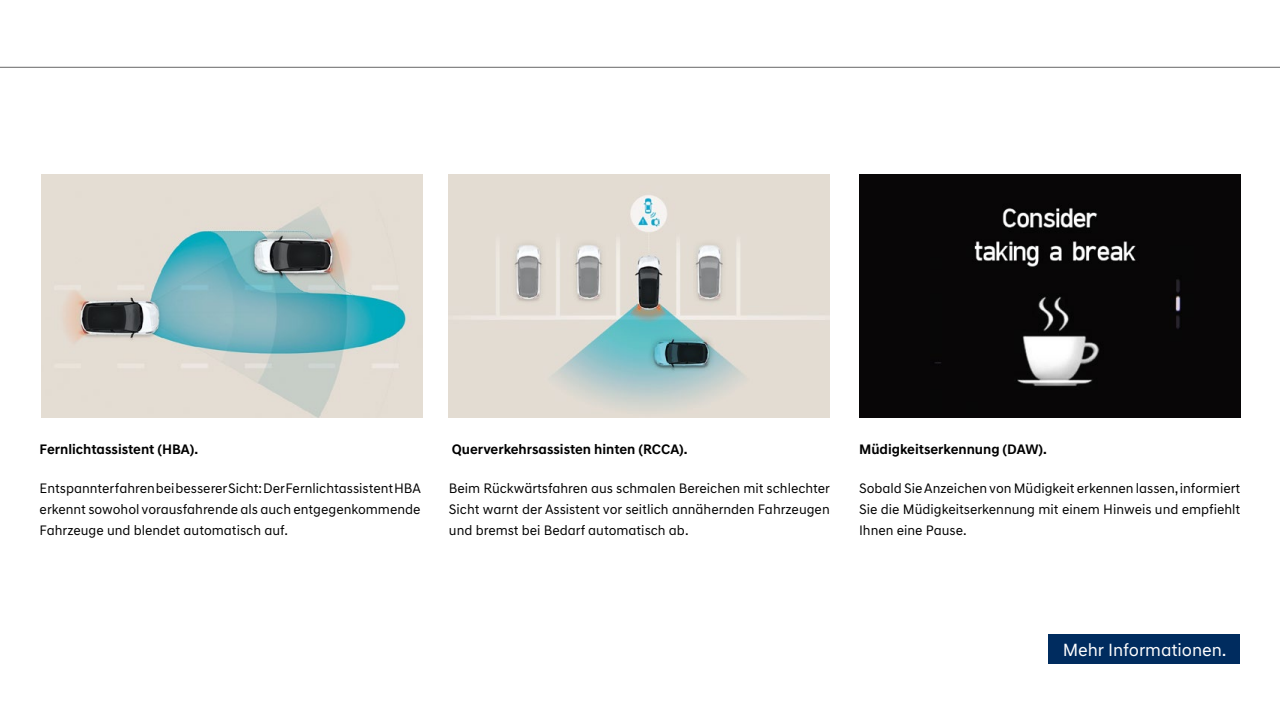
<style>
.page{position:relative;width:1280px;height:720px;background:#fff}
.page>*{position:absolute;margin:0;border:0;box-sizing:border-box;transform-origin:0 0}
.t1{font:18px "Hyundai Sans Text";letter-spacing:-.005em;color:#fff}
.t2{font:14px/21px "Hyundai Sans Text";color:#000;text-align:justify}
.t3{font:700 14px "Hyundai Sans Text";color:#000}
</style>
<div class="page">
<img style="left:859px;top:175px;width:381px;height:243px">
<img style="left:449px;top:175px;width:381px;height:243px">
<img style="left:41px;top:175px;width:381px;height:243px">
<div style="left:1048px;top:634px;width:192px;height:30px;background:#002c5f"></div>
<hr style="left:0;top:67px;width:1280px;height:1px;background:#676767">
<p class="t3" style="left:40px;top:440px;width:160px">Fernlichtassistent (HBA).</p>
<p class="t2" style="left:40px;top:477px;width:383px">Entspannter fahren bei besserer Sicht: Der Fernlichtassistent HBA erkennt sowohol vorausfahrende als auch entgegenkommende Fahrzeuge und blendet automatisch auf.</p>
<p class="t3" style="left:452px;top:440px;width:237px">Querverkehrsassisten hinten (RCCA).</p>
<p class="t2" style="left:449px;top:477px;width:383px">Beim Rückwärtsfahren aus schmalen Bereichen mit schlechter Sicht warnt der Assistent vor seitlich annähernden Fahrzeugen und bremst bei Bedarf automatisch ab.</p>
<p class="t3" style="left:859px;top:440px;width:189px">Müdigkeitserkennung (DAW).</p>
<p class="t2" style="left:859px;top:477px;width:383px">Sobald Sie Anzeichen von Müdigkeit erkennen lassen, informiert Sie die Müdigkeitserkennung mit einem Hinweis und empfiehlt Ihnen eine Pause.</p>
<p class="t1" style="left:1063px;top:639px;width:165px">Mehr Informationen.</p>
</div>
